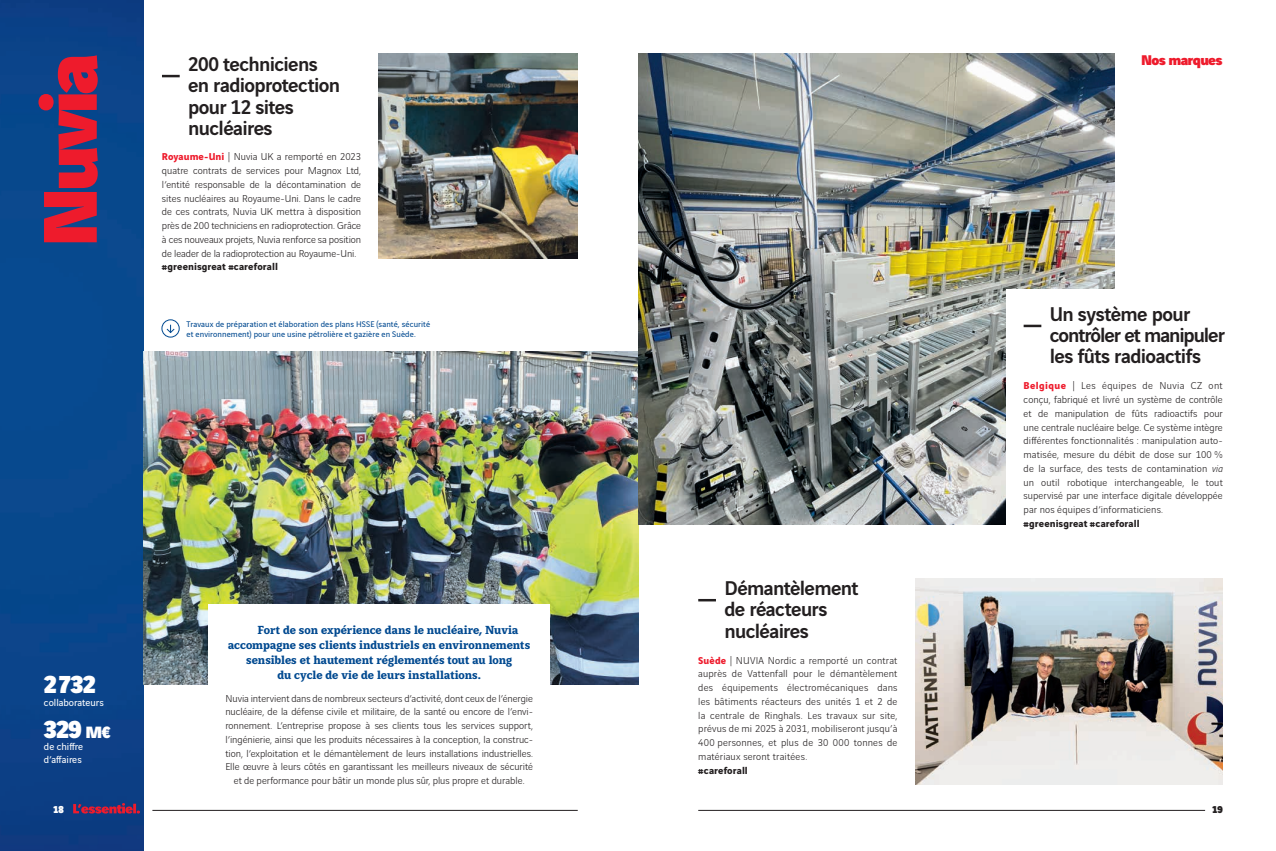
<style>
.page{position:relative;width:1276px;height:851px;background:#fff}
.page>*{position:absolute;margin:0;border:0;box-sizing:border-box;transform-origin:0 0}
.t1{font:900 81.25px "Vinci Sans";letter-spacing:-.055em;color:#ee1b2c}
.t2{font:900 26.25px "Vinci Sans";letter-spacing:-.035em;color:#fff}
.t3{font:500 21.25px/21.2px "Vinci Sans";letter-spacing:-.03em;color:#231f20}
.t4{font:900 15px "Vinci Sans";letter-spacing:-.045em;color:#ee1b2c}
.t5{font:700 12.5px "Vinci Serif";letter-spacing:-.005em;color:#014990}
.t6{font:300 10.62px/13.8px "Vinci Sans";color:#231f20;text-align:justify}
.t7{font:700 10.62px "Vinci Sans";letter-spacing:.005em;color:#231f20}
.t8{font:10.62px/12.8px "Vinci Sans";color:#fff}
.t9{font:900 10.62px "Vinci Sans";color:#fff}
.t10{font:900 10.62px "Vinci Sans";color:#231f20}
.t11{font:8.75px/10.5px "Vinci Sans";letter-spacing:.01em;color:#014990}
.s1{font-size:17.5px}
.s2{font-weight:700;color:#ee1b2c}
.s3{font-style:italic}
</style>
<div class="page">
<img style="left:0;top:0;width:144px;height:850px">
<img style="left:144px;top:351px;width:494px;height:333px">
<img style="left:379px;top:53px;width:199px;height:205px">
<img style="left:915px;top:578px;width:307px;height:206px">
<svg style="left:698px;top:599px;width:18px;height:2px"></svg>
<svg style="left:162px;top:75px;width:18px;height:2px"></svg>
<div style="left:208px;top:604px;width:341px;height:201px;background:#fff"></div>
<div style="left:162px;top:319px;width:17px;height:18px;border:1px solid #014990;border-radius:50%"></div>
<svg style="left:166px;top:324px;width:9px;height:9px"></svg>
<img style="left:638px;top:53px;width:476px;height:471px">
<div style="left:1006px;top:289px;width:216px;height:245px;background:#fff"></div>
<hr style="left:1023px;top:324px;width:18px;height:3px;background:#231f20">
<hr style="left:698px;top:810px;width:507px;height:1px;background:#231f20">
<svg style="left:73px;top:802px;width:67px;height:11px"></svg>
<hr style="left:152px;top:810px;width:426px;height:1px;background:#231f20">
<h1 class="t1" style="left:2px;top:247px;width:195px;rotate:-90deg">Nuvia</h1>
<h2 class="t2" style="left:44px;top:662px;width:53px">2732</h2>
<p class="t8" style="left:44px;top:695px;width:61px">collaborateurs</p>
<h2 class="t2" style="left:44px;top:707px;width:68px">329 <span class="s1">M€</span></h2>
<p class="t8" style="left:44px;top:739px;width:41px">de chiffre d’affaires</p>
<h3 class="t3" style="left:188px;top:51px;width:153px">200 techniciens en radioprotection pour 12 sites nucléaires</h3>
<h3 class="t4" style="left:1141px;top:47px;width:83px">Nos marques</h3>
<p class="t6" style="left:162px;top:149px;width:201px"><span class="s2">Royaume-Uni</span> | Nuvia UK a remporté en 2023 quatre contrats de services pour Magnox Ltd, l’entité responsable de la décontamination de sites nucléaires au Royaume-Uni. Dans le cadre de ces contrats, Nuvia UK mettra à disposition près de 200 techniciens en radioprotection. Grâce à ces nouveaux projets, Nuvia renforce sa position de leader de la radioprotection au Royaume-Uni.</p>
<p class="t7" style="left:162px;top:258px;width:117px">#greenisgreat #careforall</p>
<p class="t11" style="left:187px;top:318px;width:245px">Travaux de préparation et élaboration des plans HSSE (santé, sécurité et environnement) pour une usine pétrolière et gazière en Suède.</p>
<p class="t5" style="left:257px;top:620px;width:262px">Fort de son expérience dans le nucléaire, Nuvia</p>
<p class="t5" style="left:228px;top:635px;width:304px">accompagne ses clients industriels en environnements</p>
<p class="t5" style="left:246px;top:650px;width:268px">sensibles et hautement réglementés tout au long</p>
<p class="t5" style="left:277px;top:665px;width:205px">du cycle de vie de leurs installations.</p>
<p class="t6" style="left:225px;top:690px;width:309px;text-align:center">Nuvia intervient dans de nombreux secteurs d’activité, dont ceux de l’énergie nucléaire, de la défense civile et militaire, de la santé ou encore de l’envi&shy;ronnement. L’entreprise propose à ses clients tous les services support, l’ingénierie, ainsi que les produits nécessaires à la conception, la construc&shy;tion, l’exploitation et le démantèlement de leurs installations industrielles.<br>Elle œuvre à leurs côtés en garantissant les meilleurs niveaux de sécurité et de performance pour bâtir un monde plus sûr, plus propre et durable.</p>
<h3 class="t3" style="left:724px;top:575px;width:136px">Démantèlement de réacteurs nucléaires</h3>
<p class="t6" style="left:698px;top:652px;width:201px"><span class="s2">Suède</span> | NUVIA Nordic a remporté un contrat auprès de Vattenfall pour le démantèlement des équipements électromécaniques dans les bâtiments réacteurs des unités 1 et 2 de la centrale de Ringhals. Les travaux sur site, prévus de mi 2025 à 2031, mobiliseront jusqu’à 400 personnes, et plus de 30 000 tonnes de matériaux seront traitées.</p>
<p class="t7" style="left:698px;top:761px;width:51px">#careforall</p>
<h3 class="t3" style="left:1050px;top:301px;width:176px">Un système pour contrôler et manipuler les fûts radioactifs</h3>
<p class="t6" style="left:1023px;top:378px;width:201px"><span class="s2">Belgique</span> | Les équipes de Nuvia CZ ont conçu, fabriqué et livré un système de contrôle et de manipulation de fûts radioactifs pour une centrale nucléaire belge. Ce système intègre différentes fonctionnalités : manipulation auto&shy;matisée, mesure du débit de dose sur 100 % de la surface, des tests de contamination <span class="s3">via </span>un outil robotique interchangeable, le tout supervisé par une interface digitale développée par nos équipes d’informaticiens.</p>
<p class="t7" style="left:1023px;top:515px;width:117px">#greenisgreat #careforall</p>
<p class="t9" style="left:53px;top:800px;width:12px">18</p>
<p class="t10" style="left:1212px;top:800px;width:12px">19</p>
</div>
